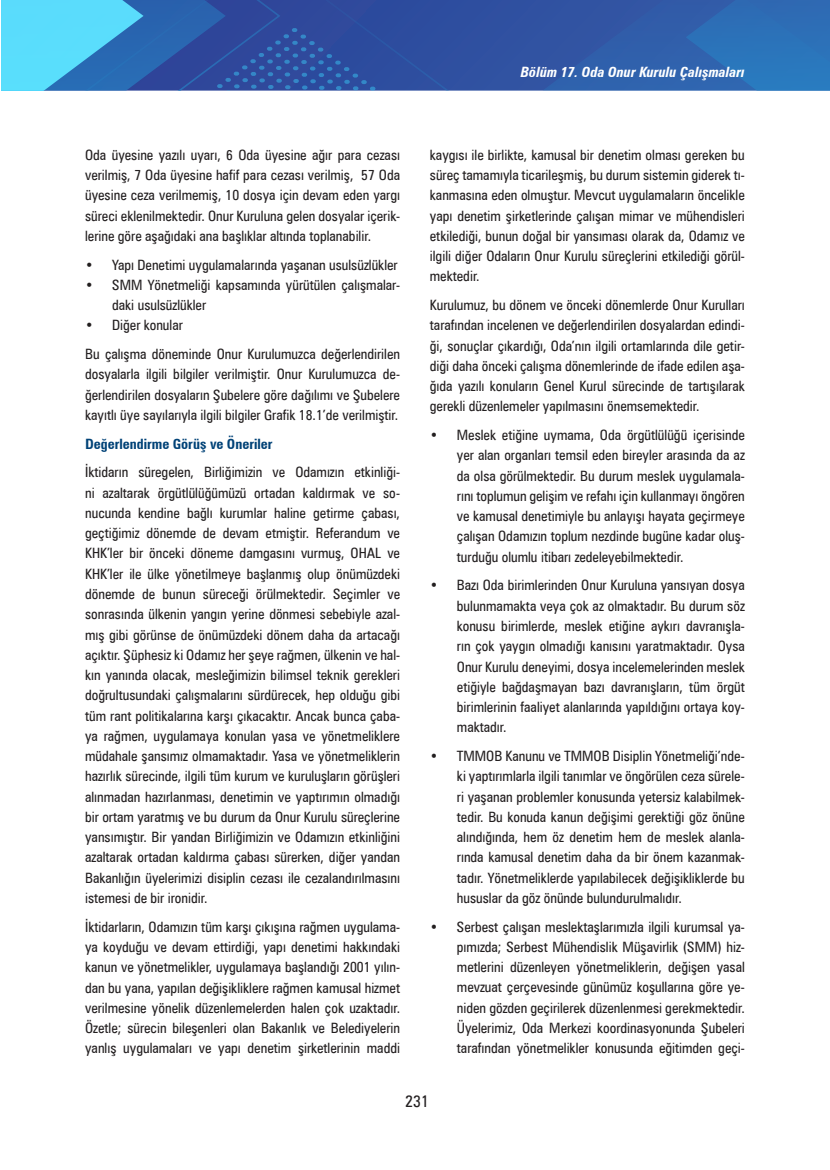
<style>
.page{position:relative;width:830px;height:1170px;background:#fff}
.page>*{position:absolute;margin:0;border:0;box-sizing:border-box;transform-origin:0 0}
.t1{font:condensed 16.5px "Zurich BT";color:#231f20}
.t2{font:condensed 14.25px/20.2px "Zurich BT";color:#231f20;text-align:justify}
.t3{font:italic 700 condensed 14.25px "Zurich BT";color:#fff}
.t4{font:700 condensed 14.25px "Zurich BT";color:#004277}
</style>
<div class="page">
<svg style="left:546px;top:0;width:283px;height:91px;background:#2f65af"></svg>
<div style="left:384px;top:0;width:162px;height:91px;background:#2f4fa0"></div>
<svg style="left:1px;top:0;width:383px;height:91px;background:#3977ba"></svg>
<p class="t2" style="left:85px;top:144px;width:316px">Oda üyesine yazılı uyarı, 6 Oda üyesine ağır para cezası verilmiş, 7 Oda üyesine hafif para cezası verilmiş, 57 Oda üyesine ceza verilmemiş, 10 dosya için devam eden yargı süreci eklenilmektedir. Onur Kuruluna gelen dosyalar içerik&shy;lerine göre aşağıdaki ana başlıklar altında toplanabilir.</p>
<p class="t2" style="left:85px;top:254px;width:314px">• Yapı Denetimi uygulamalarında yaşanan usulsüzlükler</p>
<p class="t2" style="left:112px;top:274px;width:289px;text-indent:-27px">• SMM Yönetmeliği kapsamında yürütülen çalışmalar&shy;daki usulsüzlükler</p>
<p class="t2" style="left:85px;top:311px;width:316px;line-height:28.8px">• Diğer konular<br>Bu çalışma döneminde Onur Kurulumuzca değerlendirilen</p>
<p class="t2" style="left:85px;top:364px;width:316px">dosyalarla ilgili bilgiler verilmiştir. Onur Kurulumuzca de&shy;ğerlendirilen dosyaların Şubelere göre dağılımı ve Şubelere kayıtlı üye sayılarıyla ilgili bilgiler Grafik 18.1’de verilmiştir.</p>
<p class="t4" style="left:85px;top:435px;width:189px">Değerlendirme Görüş ve Öneriler</p>
<p class="t2" style="left:85px;top:462px;width:316px">İktidarın süregelen, Birliğimizin ve Odamızın etkinliği&shy;ni azaltarak örgütlülüğümüzü ortadan kaldırmak ve so&shy;nucunda kendine bağlı kurumlar haline getirme çabası, geçtiğimiz dönemde de devam etmiştir. Referandum ve KHK’ler bir önceki döneme damgasını vurmuş, OHAL ve KHK’ler ile ülke yönetilmeye başlanmış olup önümüzdeki dönemde de bunun süreceği örülmektedir. Seçimler ve sonrasında ülkenin yangın yerine dönmesi sebebiyle azal&shy;mış gibi görünse de önümüzdeki dönem daha da artacağı açıktır. Şüphesiz ki Odamız her şeye rağmen, ülkenin ve hal&shy;kın yanında olacak, mesleğimizin bilimsel teknik gerekleri doğrultusundaki çalışmalarını sürdürecek, hep olduğu gibi tüm rant politikalarına karşı çıkacaktır. Ancak bunca çaba&shy;ya rağmen, uygulamaya konulan yasa ve yönetmeliklere müdahale şansımız olmamaktadır. Yasa ve yönetmeliklerin hazırlık sürecinde, ilgili tüm kurum ve kuruluşların görüşleri alınmadan hazırlanması, denetimin ve yaptırımın olmadığı bir ortam yaratmış ve bu durum da Onur Kurulu süreçlerine yansımıştır. Bir yandan Birliğimizin ve Odamızın etkinliğini azaltarak ortadan kaldırma çabası sürerken, diğer yandan Bakanlığın üyelerimizi disiplin cezası ile cezalandırılmasını istemesi de bir ironidir.</p>
<p class="t2" style="left:85px;top:916px;width:316px">İktidarların, Odamızın tüm karşı çıkışına rağmen uygulama&shy;ya koyduğu ve devam ettirdiği, yapı denetimi hakkındaki kanun ve yönetmelikler, uygulamaya başlandığı 2001 yılın&shy;dan bu yana, yapılan değişikliklere rağmen kamusal hizmet verilmesine yönelik düzenlemelerden halen çok uzaktadır.<br>Özetle; sürecin bileşenleri olan Bakanlık ve Belediyelerin yanlış uygulamaları ve yapı denetim şirketlerinin maddi</p>
<p class="t3" style="left:520px;top:63px;width:225px">Bölüm 17. Oda Onur Kurulu Çalışmaları</p>
<p class="t2" style="left:429px;top:144px;width:316px">kaygısı ile birlikte, kamusal bir denetim olması gereken bu süreç tamamıyla ticarileşmiş, bu durum sistemin giderek tı&shy;kanmasına eden olmuştur. Mevcut uygulamaların öncelikle yapı denetim şirketlerinde çalışan mimar ve mühendisleri etkilediği, bunun doğal bir yansıması olarak da, Odamız ve ilgili diğer Odaların Onur Kurulu süreçlerini etkilediği görül&shy;mektedir.</p>
<p class="t2" style="left:429px;top:295px;width:316px">Kurulumuz, bu dönem ve önceki dönemlerde Onur Kurulları tarafından incelenen ve değerlendirilen dosyalardan edindi&shy;ği, sonuçlar çıkardığı, Oda’nın ilgili ortamlarında dile getir&shy;diği daha önceki çalışma dönemlerinde de ifade edilen aşa&shy;ğıda yazılı konuların Genel Kurul sürecinde de tartışılarak gerekli düzenlemeler yapılmasını önemsemektedir.</p>
<p class="t2" style="left:456px;top:425px;width:289px;text-indent:-27px">• Meslek etiğine uymama, Oda örgütlülüğü içerisinde yer alan organları temsil eden bireyler arasında da az da olsa görülmektedir. Bu durum meslek uygulamala&shy;rını toplumun gelişim ve refahı için kullanmayı öngören ve kamusal denetimiyle bu anlayışı hayata geçirmeye çalışan Odamızın toplum nezdinde bugüne kadar oluş&shy;turduğu olumlu itibarı zedeleyebilmektedir.</p>
<p class="t2" style="left:456px;top:575px;width:289px;text-indent:-27px">• Bazı Oda birimlerinden Onur Kuruluna yansıyan dosya bulunmamakta veya çok az olmaktadır. Bu durum söz konusu birimlerde, meslek etiğine aykırı davranışla&shy;rın çok yaygın olmadığı kanısını yaratmaktadır. Oysa Onur Kurulu deneyimi, dosya incelemelerinden meslek etiğiyle bağdaşmayan bazı davranışların, tüm örgüt birimlerinin faaliyet alanlarında yapıldığını ortaya koy&shy;maktadır.</p>
<p class="t2" style="left:456px;top:745px;width:289px;text-indent:-27px">• TMMOB Kanunu ve TMMOB Disiplin Yönetmeliği’nde&shy;ki yaptırımlarla ilgili tanımlar ve öngörülen ceza sürele&shy;ri yaşanan problemler konusunda yetersiz kalabilmek&shy;tedir. Bu konuda kanun değişimi gerektiği göz önüne alındığında, hem öz denetim hem de meslek alanla&shy;rında kamusal denetim daha da bir önem kazanmak&shy;tadır. Yönetmeliklerde yapılabilecek değişikliklerde bu hususlar da göz önünde bulundurulmalıdır.</p>
<p class="t2" style="left:456px;top:916px;width:289px;text-indent:-27px">• Serbest çalışan meslektaşlarımızla ilgili kurumsal ya&shy;pımızda; Serbest Mühendislik Müşavirlik (SMM) hiz&shy;metlerini düzenleyen yönetmeliklerin, değişen yasal mevzuat çerçevesinde günümüz koşullarına göre ye&shy;niden gözden geçirilerek düzenlenmesi gerekmektedir.<br>Üyelerimiz, Oda Merkezi koordinasyonunda Şubeleri tarafından yönetmelikler konusunda eğitimden geçi-</p>
<p class="t1" style="left:405px;top:1091px;width:25px">231</p>
</div>
